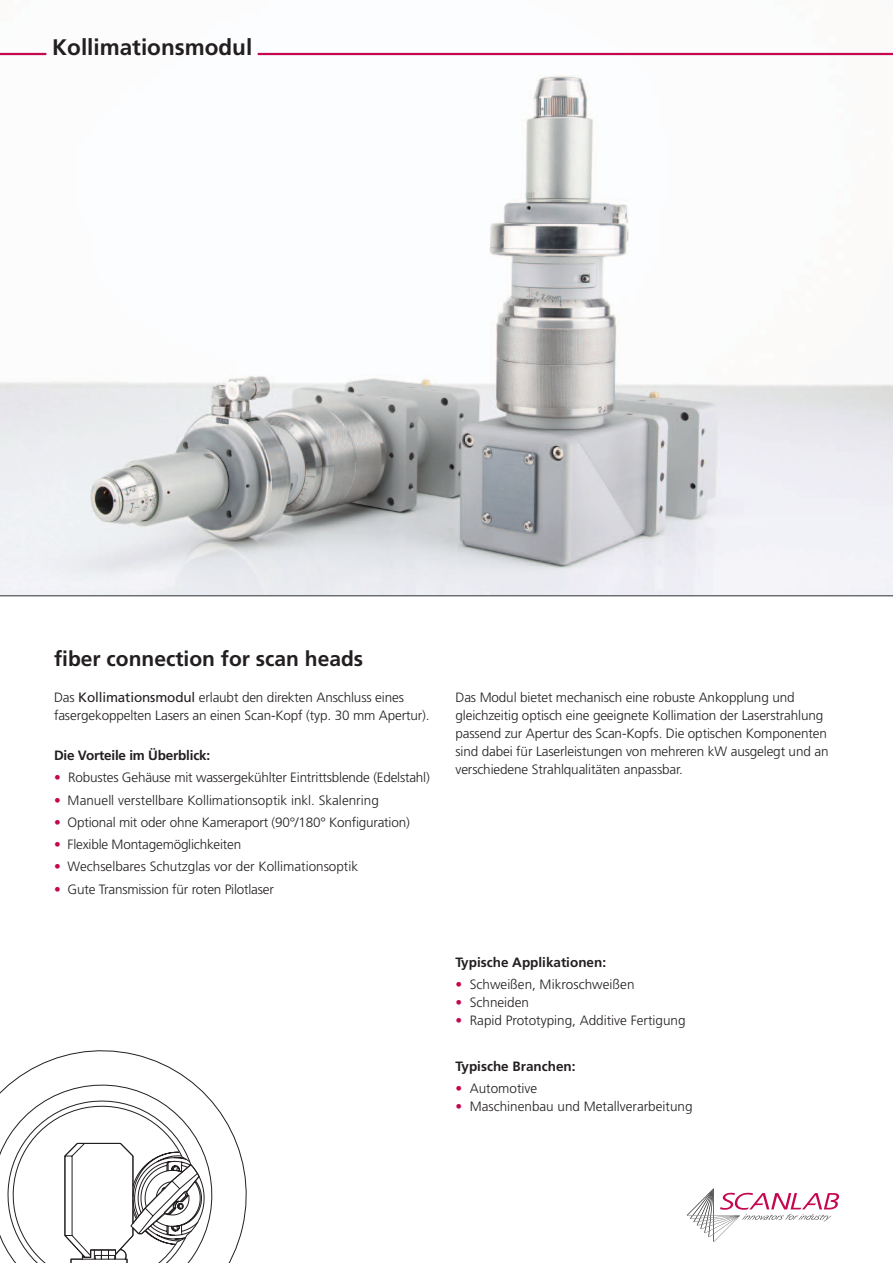
<style>
.page{position:relative;width:893px;height:1263px;background:#fff}
.page>*{position:absolute;margin:0;border:0;box-sizing:border-box;transform-origin:0 0}
.t1{font:700 22.5px "Frutiger";color:#231f20}
.headline{font:700 21px "Frutiger";color:#231f20}
.copytext_deutsch{font:300 13.5px/18px "Frutiger";letter-spacing:-.01em;color:#231f20}
.copytext_deutsch-2{font:700 13.5px "Frutiger";color:#231f20}
.s1{font-weight:400}
.s2{color:#c50750}
</style>
<div class="page">
<hr style="left:0;top:594px;width:893px;height:2px;background:#6c6d70">
<img style="left:0;top:52px;width:893px;height:542px">
<svg style="left:687px;top:1188px;width:152px;height:54px"></svg>
<hr style="left:258px;top:53px;width:635px;height:2px;background:#c50750">
<hr style="left:0;top:53px;width:46px;height:2px;background:#c50750">
<svg style="left:29px;top:1050px;width:218px;height:213px"></svg>
<svg style="left:0;top:1070px;width:227px;height:193px"></svg>
<p class="t1" style="left:52px;top:34px;width:202px">Kollimationsmodul</p>
<p class="headline" style="left:54px;top:646px;width:311px">fiber connection for scan heads</p>
<p class="copytext_deutsch" style="left:54px;top:688px;width:377px">Das <span class="s1">Kollimationsmodul</span> erlaubt den direkten Anschluss eines fasergekoppelten Lasers an einen Scan-Kopf (typ. 30 mm Apertur).</p>
<p class="copytext_deutsch-2" style="left:54px;top:747px;width:158px">Die Vorteile im Überblick:</p>
<p class="copytext_deutsch" style="left:54px;top:769px;width:377px"><span class="s2">•</span> Robustes Gehäuse mit wassergekühlter Eintrittsblende (Edelstahl)</p>
<p class="copytext_deutsch" style="left:54px;top:791px;width:326px"><span class="s2">•</span> Manuell verstellbare Kollimationsoptik inkl. Skalenring</p>
<p class="copytext_deutsch" style="left:54px;top:813px;width:357px"><span class="s2">•</span> Optional mit oder ohne Kameraport (90°/180° Konfiguration)</p>
<p class="copytext_deutsch" style="left:54px;top:836px;width:189px"><span class="s2">•</span> Flexible Montagemöglichkeiten</p>
<p class="copytext_deutsch" style="left:54px;top:858px;width:306px"><span class="s2">•</span> Wechselbares Schutzglas vor der Kollimationsoptik</p>
<p class="copytext_deutsch" style="left:54px;top:880px;width:221px"><span class="s2">•</span> Gute Transmission für roten Pilotlaser</p>
<p class="copytext_deutsch" style="left:455px;top:688px;width:374px">Das Modul bietet mechanisch eine robuste Ankopplung und gleichzeitig optisch eine geeignete Kollimation der Laserstrahlung passend zur Apertur des Scan-Kopfs. Die optischen Komponenten sind dabei für Laserleistungen von mehreren kW ausgelegt und an verschiedene Strahlqualitäten anpassbar.</p>
<p class="copytext_deutsch-2" style="left:455px;top:954px;width:152px">Typische Applikationen:</p>
<p class="copytext_deutsch" style="left:455px;top:975px;width:180px"><span class="s2">•</span> Schweißen, Mikroschweißen</p>
<p class="copytext_deutsch" style="left:455px;top:993px;width:75px"><span class="s2">•</span> Schneiden</p>
<p class="copytext_deutsch" style="left:455px;top:1011px;width:232px"><span class="s2">•</span> Rapid Prototyping, Additive Fertigung</p>
<p class="copytext_deutsch-2" style="left:455px;top:1058px;width:122px">Typische Branchen:</p>
<p class="copytext_deutsch" style="left:455px;top:1080px;width:83px"><span class="s2">•</span> Automotive</p>
<p class="copytext_deutsch" style="left:455px;top:1098px;width:239px"><span class="s2">•</span> Maschinenbau und Metallverarbeitung</p>
</div>
